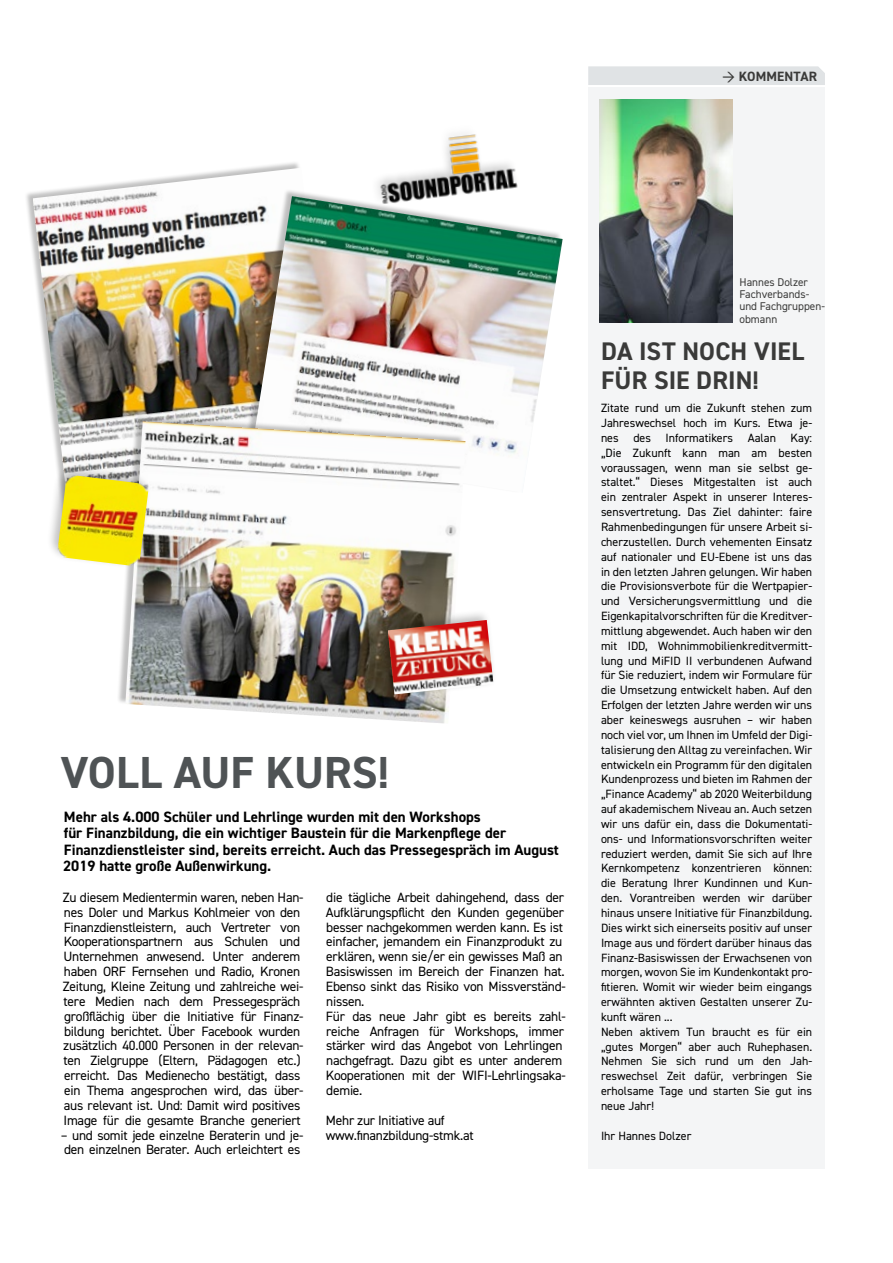
<style>
.page{position:relative;width:893px;height:1263px;background:#fff}
.page>*{position:absolute;margin:0;border:0;box-sizing:border-box;transform-origin:0 0}
.t1{font:700 45px "DIN2014";color:#4f5355}
.t2{font:700 25.5px/28.5px "DIN2014";letter-spacing:.005em;color:#3a3a39}
.t3{font:700 15px/16.5px "DIN2014";color:#000}
.t4{font:13.5px/14.9px "DIN2014";letter-spacing:-.02em;color:#000}
.t5{font:700 13.5px "DIN2014";letter-spacing:.01em;color:#3a3a39}
.t6{font:12px/14.9px "DIN2014";color:#000}
.t7{font:11.25px/12.3px "DIN2014";color:#3a3a39}
.s1{font-size:15px}
</style>
<div class="page">
<div style="left:24px;top:161px;width:313px;height:356px;background:#000;opacity:.25"></div>
<img style="left:33px;top:168px;width:304px;height:349px">
<div style="left:244px;top:189px;width:318px;height:304px;background:#000;opacity:.25"></div>
<img style="left:252px;top:196px;width:311px;height:297px">
<div style="left:588px;top:87px;width:237px;height:1082px;background:#f4f5f6"></div>
<div style="left:588px;top:66px;width:237px;height:19px;background:#e0e3e5"></div>
<img style="left:600px;top:100px;width:133px;height:223px">
<div style="left:117px;top:414px;width:348px;height:310px;background:#000;opacity:.25"></div>
<img style="left:125px;top:421px;width:340px;height:303px">
<div style="left:376px;top:608px;width:121px;height:90px;background:#000;opacity:.25"></div>
<img style="left:388px;top:620px;width:105px;height:74px">
<div style="left:370px;top:123px;width:150px;height:84px;background:#fff"></div>
<img style="left:372px;top:134px;width:151px;height:76px">
<div style="left:46px;top:464px;width:105px;height:105px;background:#000;opacity:.25"></div>
<img style="left:57px;top:474px;width:92px;height:93px">
<p class="t5" style="left:722px;top:68px;width:96px"><span class="s1">→</span> KOMMENTAR</p>
<h1 class="t1" style="left:61px;top:743px;width:330px">VOLL AUF KURS!</h1>
<p class="t3" style="left:63px;top:808px;width:497px">Mehr als 4.000 Schüler und Lehrlinge wurden mit den Workshops<br>für Finanzbildung, die ein wichtiger Baustein für die Markenpflege der Finanzdienstleister sind, bereits erreicht. Auch das Pressegespräch im August 2019 hatte große Außenwirkung.</p>
<p class="t4" style="left:63px;top:889px;width:242px">Zu diesem Medientermin waren, neben Han&shy;nes Doler und Markus Kohlmeier von den Finanzdienstleistern, auch Vertreter von Kooperationspartnern aus Schulen und Unternehmen anwesend. Unter anderem haben ORF Fernsehen und Radio, Kronen Zeitung, Kleine Zeitung und zahlreiche wei&shy;tere Medien nach dem Pressegespräch großflächig über die Initiative für Finanz&shy;bildung berichtet. Über Facebook wurden zusätzlich 40.000 Personen in der relevan&shy;ten Zielgruppe (Eltern, Pädagogen etc.) erreicht. Das Medienecho bestätigt, dass ein Thema angesprochen wird, das über&shy;aus relevant ist. Und: Damit wird positives Image für die gesamte Branche generiert</p>
<p class="t4" style="left:61px;top:1127px;width:244px">– und somit jede einzelne Beraterin und je&shy;den einzelnen Berater. Auch erleichtert es</p>
<p class="t4" style="left:326px;top:889px;width:241px">die tägliche Arbeit dahingehend, dass der Aufklärungspflicht den Kunden gegenüber besser nachgekommen werden kann. Es ist einfacher, jemandem ein Finanzprodukt zu erklären, wenn sie/er ein gewisses Maß an Basiswissen im Bereich der Finanzen hat.<br>Ebenso sinkt das Risiko von Missverständ&shy;nissen.<br>Für das neue Jahr gibt es bereits zahl&shy;reiche Anfragen für Workshops, immer stärker wird das Angebot von Lehrlingen nachgefragt. Dazu gibt es unter anderem Kooperationen mit der WIFI-Lehrlingsaka&shy;demie.</p>
<p class="t4" style="left:326px;top:1112px;width:149px">Mehr zur Initiative auf www.finanzbildung-stmk.at</p>
<p class="t7" style="left:739px;top:275px;width:87px">Hannes Dolzer<br>Fachverbands&shy;und Fachgruppen&shy;obmann</p>
<h2 class="t2" style="left:601px;top:337px;width:205px">DA IST NOCH VIEL<br>FÜR SIE DRIN!</h2>
<p class="t6" style="left:601px;top:400px;width:213px">Zitate rund um die Zukunft stehen zum Jahreswechsel hoch im Kurs. Etwa je&shy;nes des Informatikers Aalan Kay: „Die Zukunft kann man am besten voraussagen, wenn man sie selbst ge&shy;staltet.“ Dieses Mitgestalten ist auch ein zentraler Aspekt in unserer Interes&shy;sensvertretung. Das Ziel dahinter: faire Rahmenbedingungen für unsere Arbeit si&shy;cherzustellen. Durch vehementen Einsatz auf nationaler und EU-Ebene ist uns das in den letzten Jahren gelungen. Wir haben die Provisionsverbote für die Wertpapier&shy;und Versicherungsvermittlung und die Eigenkapitalvorschriften für die Kreditver&shy;mittlung abgewendet. Auch haben wir den mit IDD, Wohnimmobilienkreditvermitt&shy;lung und MiFID II verbundenen Aufwand für Sie reduziert, indem wir Formulare für die Umsetzung entwickelt haben. Auf den Erfolgen der letzten Jahre werden wir uns aber keineswegs ausruhen – wir haben noch viel vor, um Ihnen im Umfeld der Digi&shy;talisierung den Alltag zu vereinfachen. Wir entwickeln ein Programm für den digitalen Kundenprozess und bieten im Rahmen der „Finance Academy“ ab 2020 Weiterbildung auf akademischem Niveau an. Auch setzen wir uns dafür ein, dass die Dokumentati&shy;ons- und Informationsvorschriften weiter reduziert werden, damit Sie sich auf Ihre Kernkompetenz konzentrieren können: die Beratung Ihrer Kundinnen und Kun&shy;den. Vorantreiben werden wir darüber hinaus unsere Initiative für Finanzbildung.<br>Dies wirkt sich einerseits positiv auf unser Image aus und fördert darüber hinaus das Finanz-Basiswissen der Erwachsenen von morgen, wovon Sie im Kundenkontakt pro&shy;fitieren. Womit wir wieder beim eingangs erwähnten aktiven Gestalten unserer Zu&shy;kunft wären ...<br>Neben aktivem Tun braucht es für ein „gutes Morgen“ aber auch Ruhephasen.<br>Nehmen Sie sich rund um den Jah&shy;reswechsel Zeit dafür, verbringen Sie erholsame Tage und starten Sie gut ins neue Jahr!</p>
<p class="t6" style="left:601px;top:1128px;width:92px">Ihr Hannes Dolzer</p>
</div>
